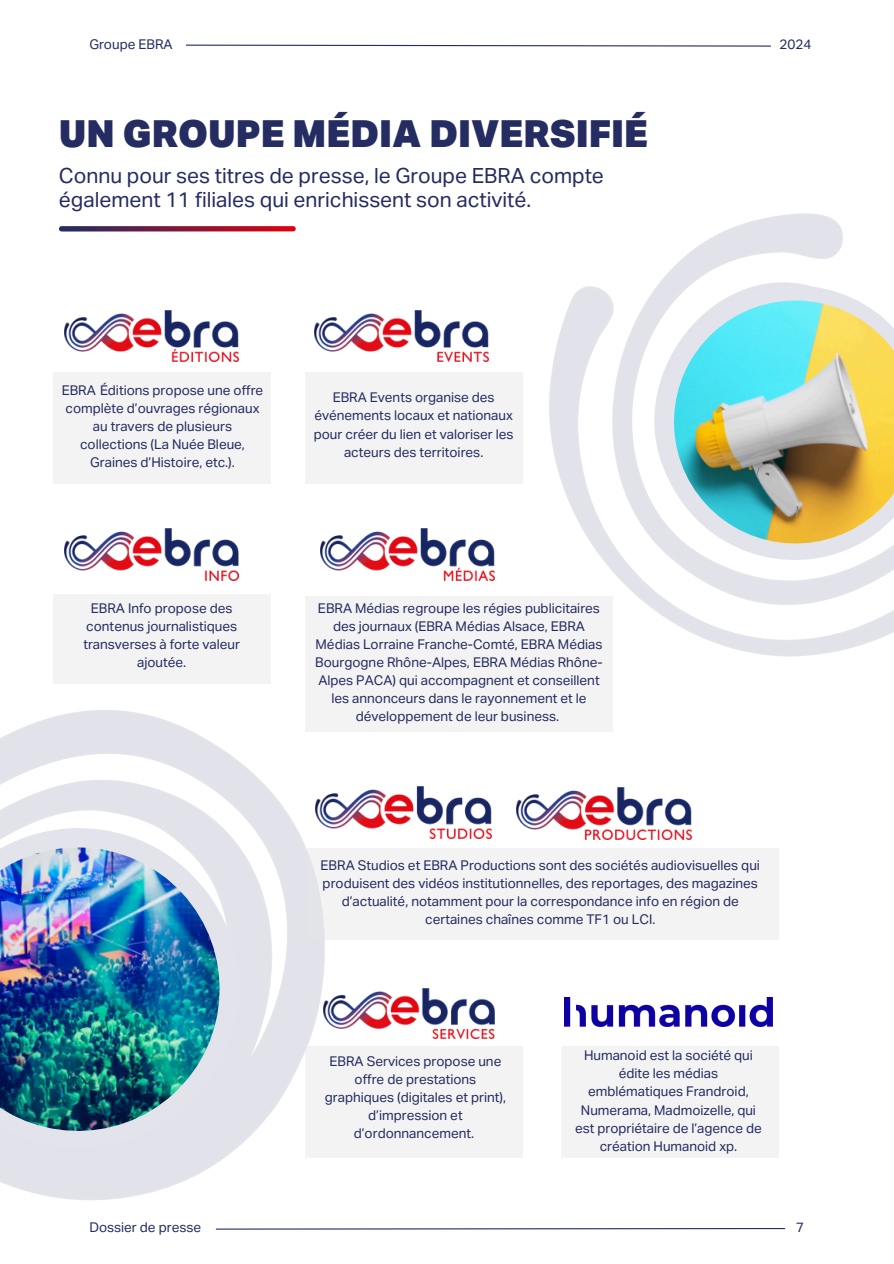
<style>
.page{position:relative;width:894px;height:1264px;background:#fff}
.page>*{position:absolute;margin:0;border:0;box-sizing:border-box;transform-origin:0 0}
.t1{font:900 37.5px "Aktiv Grotesk";color:#252c62}
.t2{font:21px/23.7px "Aktiv Grotesk";color:#252c62}
.t3{font:13.5px/18.1px "Aktiv Grotesk";color:#252c62;text-align:center}
</style>
<div class="page">
<svg style="left:348px;top:1228px;width:438px;height:2px"></svg>
<div style="left:305px;top:372px;width:217px;height:111px;background:#f3f3f3"></div>
<img style="left:522px;top:213px;width:371px;height:470px">
<svg style="left:642px;top:270px;width:251px;height:305px"></svg>
<img style="left:660px;top:287px;width:233px;height:270px">
<img style="left:0;top:682px;width:348px;height:548px">
<div style="left:53px;top:594px;width:217px;height:89px;background:#f3f3f3"></div>
<div style="left:561px;top:1046px;width:217px;height:111px;background:#f3f3f3"></div>
<div style="left:305px;top:1046px;width:217px;height:111px;background:#f3f3f3"></div>
<svg style="left:0;top:810px;width:256px;height:355px;fill:#e2e3ea"></svg>
<svg style="left:0;top:831px;width:235px;height:315px;fill:#e3e4eb"></svg>
<img style="left:0;top:844px;width:235px;height:293px">
<div style="left:53px;top:372px;width:217px;height:111px;background:#f3f3f3"></div>
<div style="left:307px;top:848px;width:471px;height:91px;background:#f3f3f3"></div>
<img style="left:564px;top:997px;width:207px;height:29px">
<img style="left:64px;top:310px;width:175px;height:52px">
<img style="left:314px;top:310px;width:174px;height:52px">
<img style="left:320px;top:528px;width:174px;height:52px">
<img style="left:64px;top:528px;width:175px;height:52px">
<div style="left:305px;top:595px;width:307px;height:136px;background:#f3f3f3"></div>
<img style="left:323px;top:988px;width:171px;height:50px">
<img style="left:315px;top:786px;width:176px;height:52px">
<img style="left:516px;top:787px;width:175px;height:52px">
<svg style="left:59px;top:226px;width:236px;height:5px"></svg>
<svg style="left:186px;top:44px;width:585px;height:3px"></svg>
<p class="t3" style="left:89px;top:36px;width:85px">Groupe EBRA</p>
<p class="t3" style="left:779px;top:37px;width:33px">2024</p>
<h1 class="t1" style="left:59px;top:118px;width:590px">UN GROUPE MÉDIA DIVERSIFIÉ</h1>
<h2 class="t2" style="left:59px;top:165px;width:546px">Connu pour ses titres de presse, le Groupe EBRA compte également 11 filiales qui enrichissent son activité.</h2>
<p class="t3" style="left:100px;top:382px;width:10px">É</p>
<p class="t3" style="left:62px;top:381px;width:203px">EBRA ditions propose une offre complète d’ouvrages régionaux au travers de plusieurs collections (La Nuée Bleue,<br>Graines d’Histoire, etc.).</p>
<p class="t3" style="left:314px;top:389px;width:201px">EBRA Events organise des événements locaux et nationaux pour créer du lien et valoriser les acteurs des territoires.</p>
<p class="t3" style="left:83px;top:599px;width:158px">EBRA Info propose des contenus journalistiques transverses à forte valeur ajoutée.</p>
<p class="t3" style="left:315px;top:600px;width:289px">EBRA Médias regroupe les régies publicitaires des journaux (EBRA Médias Alsace, EBRA Médias Lorraine Franche-Comté, EBRA Médias Bourgogne Rhône-Alpes, EBRA Médias Rhône-Alpes PACA) qui accompagnent et conseillent les annonceurs dans le rayonnement et le développement de leur business.</p>
<p class="t3" style="left:320px;top:857px;width:441px">EBRA Studios et EBRA Productions sont des sociétés audiovisuelles qui produisent des vidéos institutionnelles, des reportages, des magazines d’actualité, notamment pour la correspondance info en région de certaines chaînes comme TF1 ou LCI.</p>
<p class="t3" style="left:325px;top:1052px;width:183px">EBRA Services propose une offre de prestations graphiques (digitales et print), d’impression et d’ordonnancement.</p>
<p class="t3" style="left:575px;top:1047px;width:188px">Humanoid est la société qui édite les médias emblématiques Frandroid,<br>Numerama, Madmoizelle, qui est propriétaire de l’agence de création Humanoid xp.</p>
<p class="t3" style="left:89px;top:1219px;width:113px">Dossier de presse</p>
<p class="t3" style="left:796px;top:1218px;width:9px">7</p>
</div>
